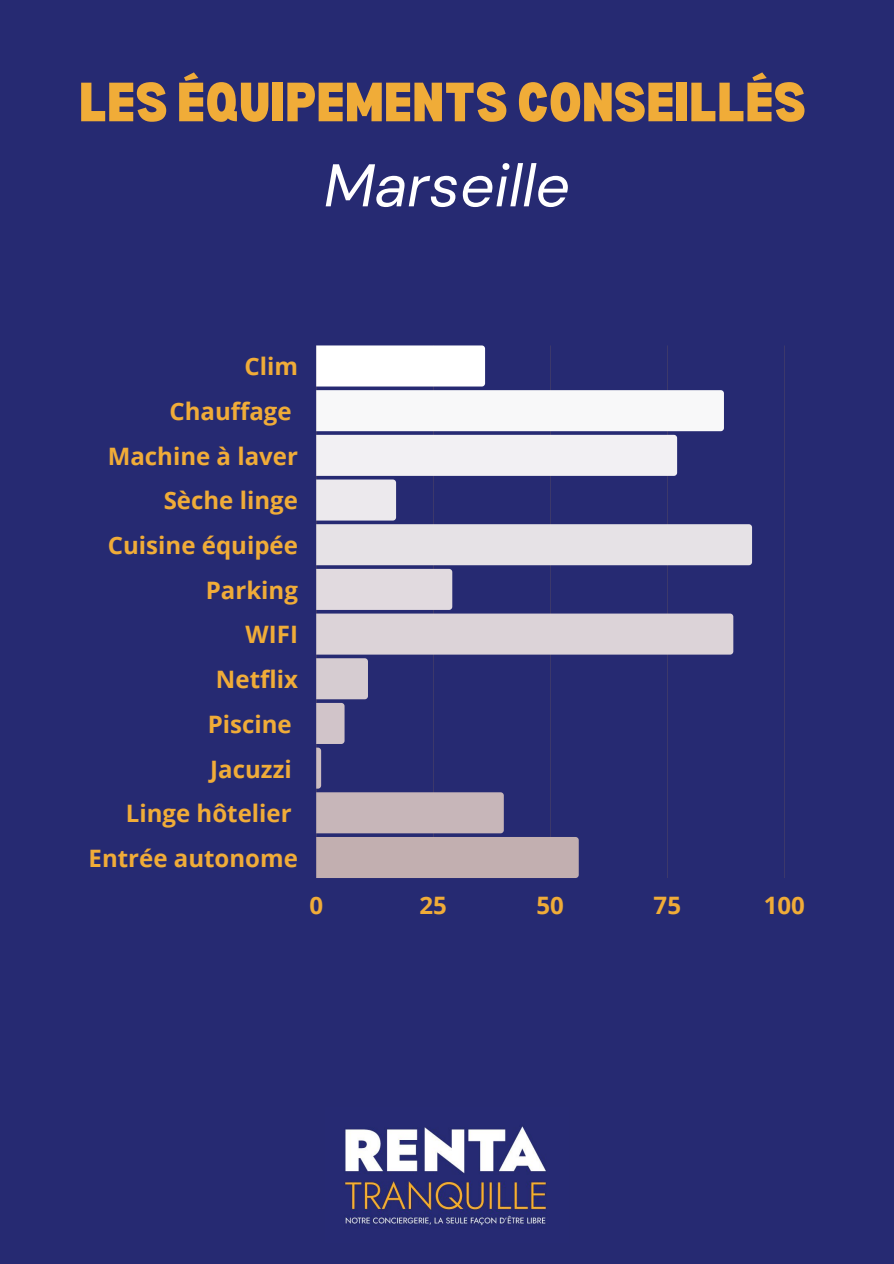
<style>
.page{position:relative;width:894px;height:1264px;background:#fff}
.page>*{position:absolute;margin:0;border:0;box-sizing:border-box;transform-origin:0 0}
.t1{font:italic 60px "DM Sans";color:#fff}
.t2{font:900 semi-condensed 54px "Bernoru";color:#f0ac38}
.t3{font:700 24px "Open Sans";color:#f0ac38}
</style>
<div class="page">
<div style="left:0;top:0;width:893px;height:1263px;background:#262a72"></div>
<img style="left:344px;top:1126px;width:203px;height:102px">
<hr style="left:784px;top:345px;width:1px;height:533px;background:#f0ac38">
<svg style="left:316px;top:345px;width:435px;height:533px"></svg>
<p class="t2" style="left:79px;top:71px;width:728px">LES ÉQUIPEMENTS CONSEILLÉS</p>
<p class="t1" style="left:324px;top:147px;width:247px">Marseille</p>
<p class="t3" style="left:244px;top:349px;width:55px">Clim</p>
<p class="t3" style="left:169px;top:394px;width:124px">Chauffage</p>
<p class="t3" style="left:108px;top:439px;width:192px">Machine à laver</p>
<p class="t3" style="left:164px;top:483px;width:136px">Sèche linge</p>
<p class="t3" style="left:108px;top:528px;width:191px">Cuisine équipée</p>
<p class="t3" style="left:206px;top:573px;width:94px">Parking</p>
<p class="t3" style="left:245px;top:617px;width:54px">WIFI</p>
<p class="t3" style="left:216px;top:662px;width:83px">Netflix</p>
<p class="t3" style="left:207px;top:707px;width:85px">Piscine</p>
<p class="t3" style="left:210px;top:751px;width:83px">Jacuzzi</p>
<p class="t3" style="left:126px;top:796px;width:167px">Linge hôtelier</p>
<p class="t3" style="left:89px;top:841px;width:211px">Entrée autonome</p>
<p class="t3" style="left:309px;top:888px;width:15px">0</p>
<p class="t3" style="left:419px;top:888px;width:29px">25</p>
<p class="t3" style="left:536px;top:888px;width:29px">50</p>
<p class="t3" style="left:653px;top:888px;width:29px">75</p>
<p class="t3" style="left:763px;top:888px;width:43px">100</p>
</div>
